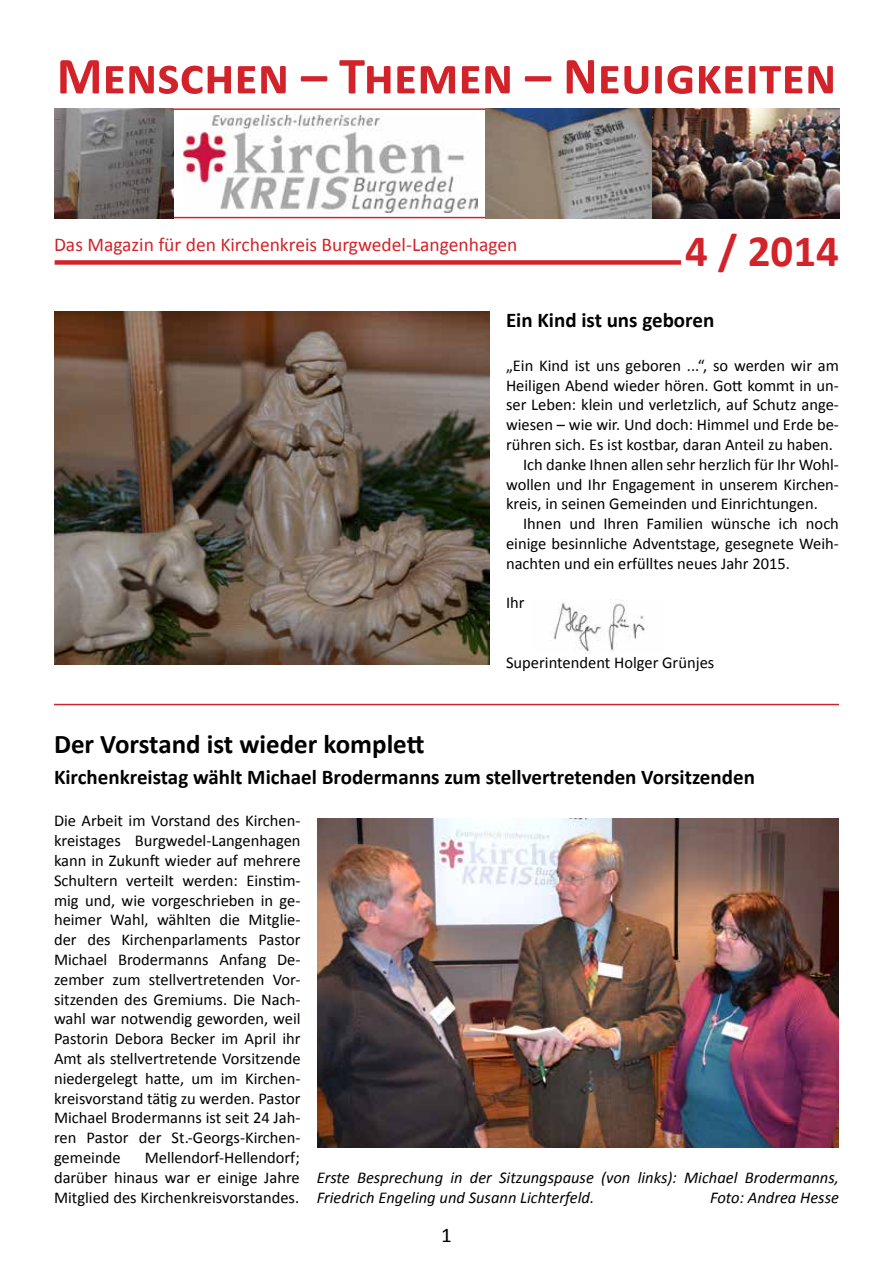
<style>
.page{position:relative;width:893px;height:1263px;background:#fff}
.page>*{position:absolute;margin:0;border:0;box-sizing:border-box;transform-origin:0 0}
.t1{font:700 52.5px "Calibri";color:#d2232a}
.t2{font:700 45px "Calibri";color:#d2232a}
.t3{font:700 27px "Calibri";color:#000}
.t4{font:700 21px "Calibri";color:#000}
.t5{font:21px "Calibri";color:#000}
.t6{font:19.5px "Calibri";color:#d2232a}
.t7{font:16.5px/19.8px "Calibri";color:#000;text-align:justify}
.t8{font:italic 16.5px/19.8px "Calibri";color:#000}
</style>
<div class="page">
<div style="left:55px;top:260px;width:626px;height:5px;background:#d2232a"></div>
<img style="left:489px;top:108px;width:350px;height:110px">
<img style="left:184px;top:114px;width:293px;height:99px">
<div style="left:170px;top:108px;width:319px;height:110px;border:2px solid #d2232a"></div>
<img style="left:54px;top:108px;width:119px;height:110px">
<img style="left:54px;top:311px;width:435px;height:353px">
<img style="left:553px;top:600px;width:92px;height:54px">
<hr style="left:54px;top:704px;width:785px;height:1px;background:#d2232a">
<img style="left:318px;top:819px;width:521px;height:328px">
<h1 class="t1" style="left:57px;top:42px;width:781px">Menschen – Themen – Neuigkeiten</h1>
<p class="t6" style="left:54px;top:232px;width:465px">Das Magazin für den Kirchenkreis Burgwedel-Langenhagen</p>
<h2 class="t2" style="left:685px;top:222px;width:155px">4 / 2014</h2>
<p class="t4" style="left:506px;top:307px;width:210px">Ein Kind ist uns geboren</p>
<p class="t7" style="left:506px;top:355px;width:334px">„Ein Kind ist uns geboren ...“, so werden wir am</p>
<p class="t7" style="left:506px;top:375px;width:334px">Heiligen Abend wieder hören. Gott kommt in un-</p>
<p class="t7" style="left:506px;top:395px;width:334px">ser Leben: klein und verletzlich, auf Schutz ange-</p>
<p class="t7" style="left:506px;top:415px;width:334px">wiesen – wie wir. Und doch: Himmel und Erde be-</p>
<p class="t7" style="left:506px;top:435px;width:329px">rühren sich. Es ist kostbar, daran Anteil zu haben.</p>
<p class="t7" style="left:523px;top:454px;width:317px">Ich danke Ihnen allen sehr herzlich für Ihr Wohl-</p>
<p class="t7" style="left:506px;top:474px;width:334px">wollen und Ihr Engagement in unserem Kirchen-</p>
<p class="t7" style="left:506px;top:494px;width:313px">kreis, in seinen Gemeinden und Einrichtungen.</p>
<p class="t7" style="left:523px;top:514px;width:317px">Ihnen und Ihren Familien wünsche ich noch</p>
<p class="t7" style="left:506px;top:534px;width:334px">einige besinnliche Adventstage, gesegnete Weih-</p>
<p class="t7" style="left:506px;top:553px;width:286px">nachten und ein erfülltes neues Jahr 2015.</p>
<p class="t7" style="left:506px;top:593px;width:20px">Ihr</p>
<p class="t7" style="left:506px;top:652px;width:210px">Superintendent Holger Grünjes</p>
<h3 class="t3" style="left:54px;top:726px;width:372px">Der Vorstand ist wieder komplett</h3>
<p class="t4" style="left:54px;top:764px;width:702px">Kirchenkreistag wählt Michael Brodermanns zum stellvertretenden Vorsitzenden</p>
<p class="t7" style="left:54px;top:811px;width:248px">Die Arbeit im Vorstand des Kirchen&shy;kreistages Burgwedel-Langenhagen kann in Zukunft wieder auf mehrere Schultern verteilt werden: Einstim&shy;mig und, wie vorgeschrieben in ge&shy;heimer Wahl, wählten die Mitglie&shy;der des Kirchenparlaments Pastor Michael Brodermanns Anfang De&shy;zember zum stellvertretenden Vor&shy;sitzenden des Gremiums. Die Nach&shy;wahl war notwendig geworden, weil Pastorin Debora Becker im April ihr Amt als stellvertretende Vorsitzende niedergelegt hatte, um im Kirchen&shy;kreisvorstand tätig zu werden. Pastor Michael Brodermanns ist seit 24 Jah&shy;ren Pastor der St.-Georgs-Kirchen&shy;gemeinde</p>
<p class="t7" style="left:54px;top:1147px;width:247px;text-indent:91px">Mellendorf-Hellendorf; darüber hinaus war er einige Jahre Mitglied des Kirchenkreisvorstandes.</p>
<p class="t8" style="left:317px;top:1167px;width:524px">Erste Besprechung in der Sitzungspause (von links): Michael Brodermanns,<br>Friedrich Engeling und Susann Lichterfeld.</p>
<p class="t8" style="left:710px;top:1186px;width:130px">Foto: Andrea Hesse</p>
<p class="t5" style="left:441px;top:1221px;width:12px">1</p>
</div>
